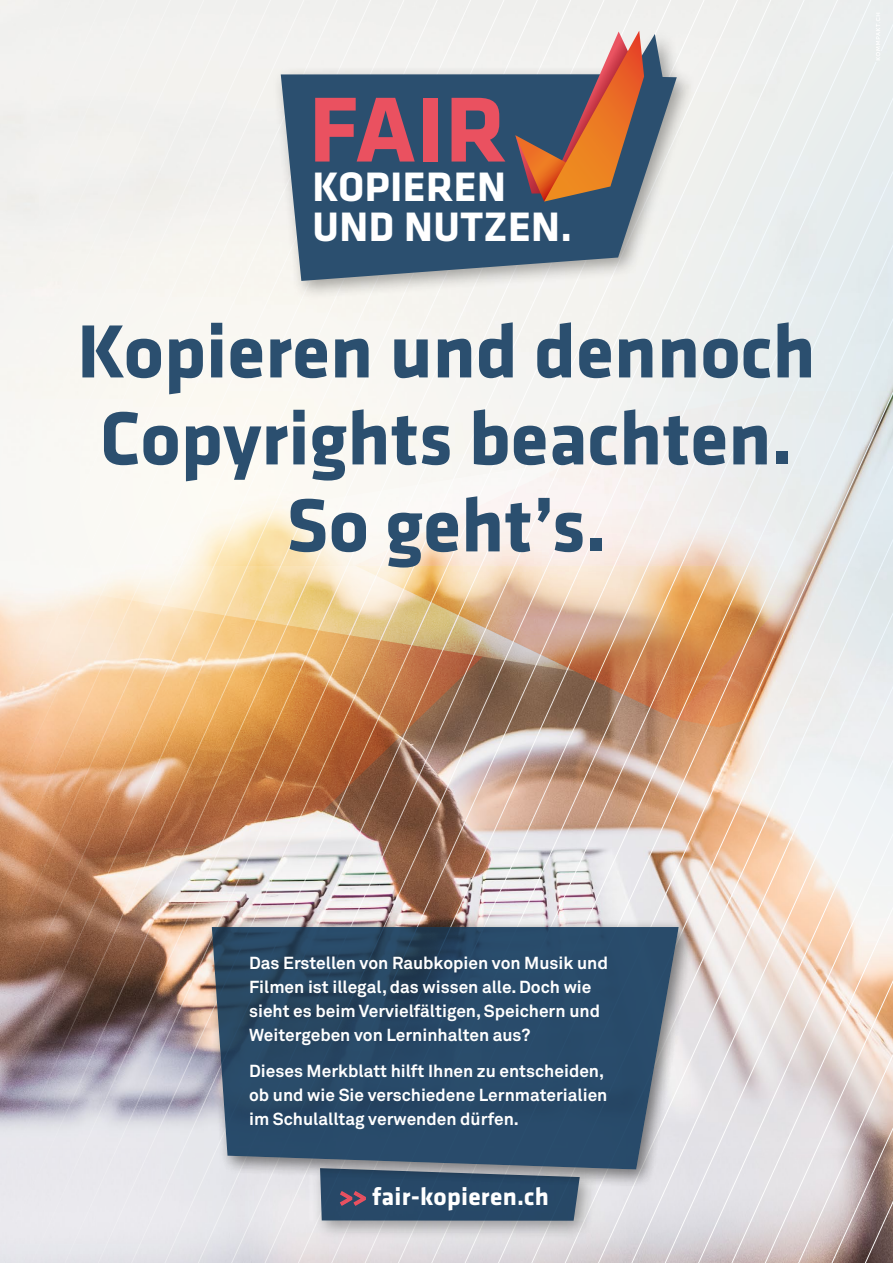
<style>
.page{position:relative;width:893px;height:1263px;background:#fff}
.page>*{position:absolute;margin:0;border:0;box-sizing:border-box;transform-origin:0 0}
.t1{font:700 95.7px "Klavika";color:#ea5160}
.t2{font:700 78px/87px "Klavika";color:#2b4f6f;text-align:center}
.t3{font:700 42.6px/39.6px "Klavika";letter-spacing:.01em;color:#fff}
.t4{font:700 25.5px "Klavika";letter-spacing:.01em;color:#fff}
.t5{font:700 17.25px/24px "Akkurat";color:#fff}
.s1{color:#ea5160}
</style>
<div class="page">
<svg style="left:110px;top:0;width:199px;height:1263px"></svg>
<svg style="left:0;top:0;width:110px;height:1263px"></svg>
<svg style="left:0;top:459px;width:309px;height:106px"></svg>
<svg style="left:0;top:565px;width:309px;height:255px;background:#e9bc8d"></svg>
<svg style="left:0;top:820px;width:309px;height:128px;background:#c49f89"></svg>
<div style="left:204px;top:918px;width:493px;height:270px;background:#1d1d1b;opacity:.4"></div>
<svg style="left:212px;top:927px;width:97px;height:242px;background:#3b566e"></svg>
<div style="left:272px;top:28px;width:424px;height:273px;background:#f3f2ef"></div>
<svg style="left:281px;top:72px;width:28px;height:209px;fill:#2b4f6f"></svg>
<img style="left:309px;top:0;width:584px;height:1263px">
<h1 class="t1" style="left:309px;top:78px;width:199px">FAIR</h1>
<h3 class="t3" style="left:312px;top:168px;width:261px">KOPIEREN<br>UND NUTZEN.</h3>
<h2 class="t2" style="left:77px;top:309px;width:740px">Kopieren und dennoch<br>Copyrights beachten.<br>So geht’s.</h2>
<p class="t5" style="left:249px;top:950px;width:360px">Das Erstellen von Raubkopien von Musik und Filmen ist illegal, das wissen alle. Doch wie sieht es beim Vervielfältigen, Speichern und Weitergeben von Lerninhalten aus?</p>
<p class="t5" style="left:249px;top:1058px;width:360px">Dieses Merkblatt hilft Ihnen zu entscheiden, ob und wie Sie verschiedene Lernmaterialien im Schulalltag verwenden dürfen.</p>
<h3 class="t4" style="left:339px;top:1182px;width:211px"><span class="s1">&gt;&gt;</span> fair-kopieren.ch</h3>
</div>
